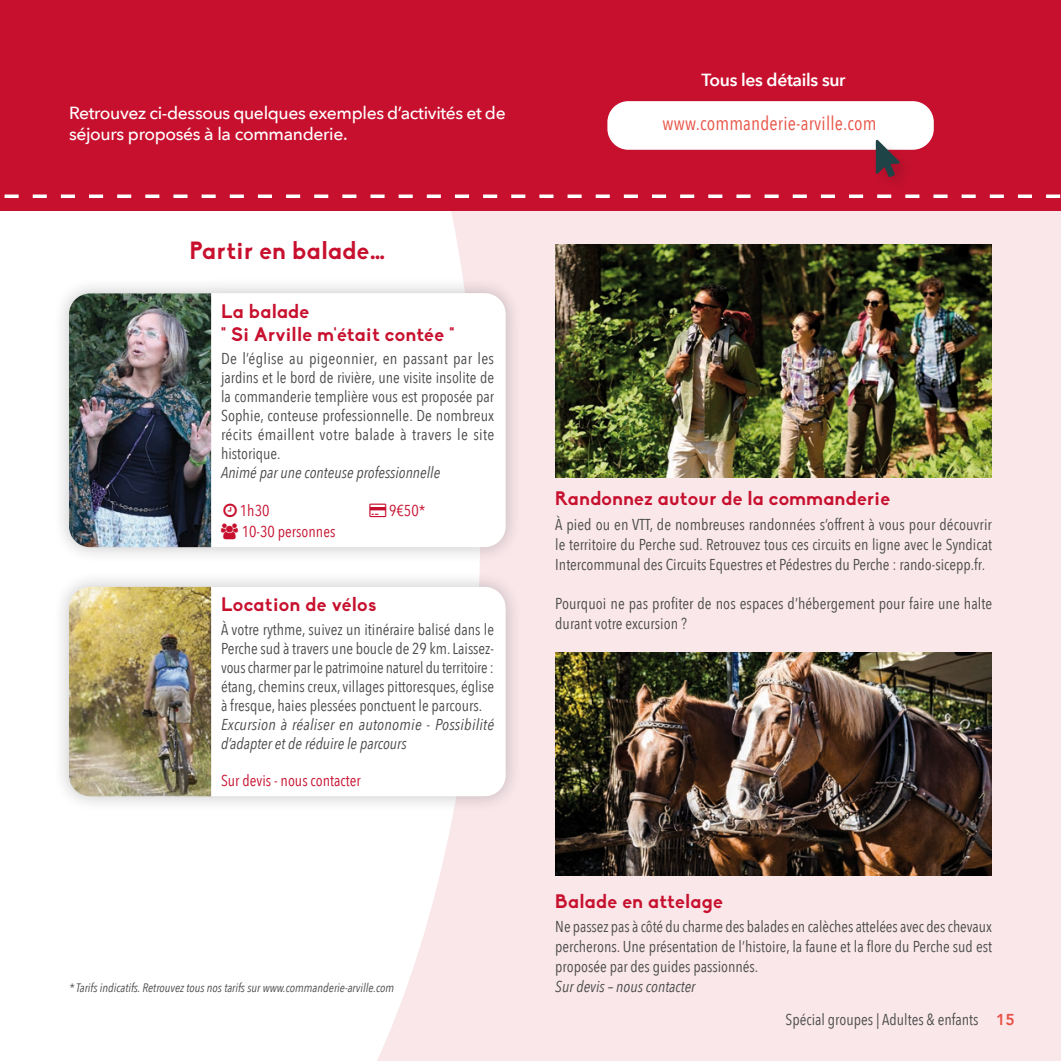
<style>
.page{position:relative;width:1061px;height:1061px;background:#fff}
.page>*{position:absolute;margin:0;border:0;box-sizing:border-box;transform-origin:0 0}
._04_TITRE_GRAND_2{font:700 24.5px "Biko";letter-spacing:.02em;color:#c7102e}
._04_TITRE_GRAND_2-2{font:700 19.25px/23.1px "Biko";letter-spacing:.02em;color:#c7102e}
._00_Txt_Courant{font:19.25px "Avenir Next Condensed";letter-spacing:.01em;color:#e85245}
._00_Txt_Courant-2{font:500 17.5px/21px "Avenir Next";letter-spacing:-.02em;color:#fff}
._00_Txt_Courant-3{font:600 17.5px "Avenir Next";letter-spacing:-.02em;color:#fff}
._00_Txt_Courant-4{font:15.75px/18.9px "Avenir Next Condensed";color:#4a4a49;text-align:justify}
._00_Txt_Courant-5{font:italic 15.75px/18.9px "Avenir Next Condensed";color:#4a4a49}
._00_Txt_Courant-6{font:15.75px "Avenir Next Condensed";color:#c7102e}
._00_Txt_Courant-7{font:italic 12.25px "Avenir Next Condensed";color:#4a4a49}
.s1{font-family:"Avenir";font-weight:800;color:#e85245}
</style>
<div class="page">
<div style="left:180px;top:210px;width:881px;height:851px;background:#f9e7ea"></div>
<svg style="left:0;top:210px;width:480px;height:851px;fill:#fff"></svg>
<div style="left:0;top:0;width:1061px;height:210px;background:#c7102e"></div>
<svg style="left:4px;top:101px;width:1057px;height:97px"></svg>
<div style="left:52px;top:570px;width:470px;height:243px;background:#1a171c;opacity:.25"></div>
<div style="left:211px;top:587px;width:295px;height:209px;background:#fff"></div>
<img style="left:69px;top:587px;width:142px;height:209px">
<div style="left:52px;top:276px;width:470px;height:288px;background:#1a171c;opacity:.25"></div>
<div style="left:211px;top:293px;width:295px;height:254px;background:#fff"></div>
<img style="left:69px;top:293px;width:142px;height:254px">
<div style="left:607px;top:101px;width:327px;height:49px;background:#fff;border-radius:21px"></div>
<div style="left:872px;top:137px;width:44px;height:57px;background:#1a171c;opacity:.18"></div>
<svg style="left:876px;top:140px;width:24px;height:37px"></svg>
<img style="left:555px;top:245px;width:437px;height:232px">
<img style="left:555px;top:652px;width:437px;height:224px">
<svg style="left:223px;top:503px;width:14px;height:14px"></svg>
<svg style="left:369px;top:503px;width:17px;height:14px"></svg>
<svg style="left:221px;top:524px;width:17px;height:15px"></svg>
<p class="_00_Txt_Courant-2" style="left:69px;top:101px;width:438px">Retrouvez ci-dessous quelques exemples d’activités et de séjours proposés à la commanderie.</p>
<p class="_04_TITRE_GRAND_2" style="left:189px;top:236px;width:197px">Partir en balade…</p>
<p class="_04_TITRE_GRAND_2-2" style="left:221px;top:299px;width:235px">La balade<br>" Si Arville m'était contée "</p>
<p class="_00_Txt_Courant-4" style="left:221px;top:349px;width:275px">De l’église au pigeonnier, en passant par les jardins et le bord de rivière, une visite insolite de la commanderie templière vous est proposée par Sophie, conteuse professionnelle. De nombreux récits émaillent votre balade à travers le site historique.</p>
<p class="_00_Txt_Courant-5" style="left:221px;top:463px;width:221px">Animé par une conteuse professionnelle</p>
<p class="_00_Txt_Courant-6" style="left:240px;top:497px;width:31px">1h30</p>
<p class="_00_Txt_Courant-6" style="left:389px;top:497px;width:38px">9€50*</p>
<p class="_00_Txt_Courant-6" style="left:242px;top:518px;width:95px">10-30 personnes</p>
<p class="_04_TITRE_GRAND_2-2" style="left:221px;top:593px;width:157px">Location de vélos</p>
<p class="_00_Txt_Courant-4" style="left:221px;top:619px;width:275px">À votre rythme, suivez un itinéraire balisé dans le Perche sud à travers une boucle de 29 km. Laissez&shy;vous charmer par le patrimoine naturel du territoire : étang, chemins creux, villages pittoresques, église à fresque, haies plessées ponctuent le parcours.</p>
<p class="_00_Txt_Courant-5" style="left:221px;top:714px;width:275px">Excursion à réaliser en autonomie - Possibilité d’adapter et de réduire le parcours</p>
<p class="_00_Txt_Courant-6" style="left:221px;top:767px;width:141px">Sur devis - nous contacter</p>
<p class="_00_Txt_Courant-7" style="left:69px;top:980px;width:327px">* Tarifs indicatifs. Retrouvez tous nos tarifs sur www.commanderie-arville.com</p>
<p class="_00_Txt_Courant-3" style="left:701px;top:65px;width:146px">Tous les détails sur</p>
<p class="_00_Txt_Courant" style="left:662px;top:107px;width:215px">www.commanderie-arville.com</p>
<p class="_04_TITRE_GRAND_2-2" style="left:555px;top:487px;width:336px">Randonnez autour de la commanderie</p>
<p class="_00_Txt_Courant-4" style="left:555px;top:514px;width:438px;line-height:19.8px">À pied ou en VTT, de nombreuses randonnées s’offrent à vous pour découvrir le territoire du Perche sud. Retrouvez tous ces circuits en ligne avec le Syndicat Intercommunal des Circuits Equestres et Pédestres du Perche : rando-sicepp.fr.</p>
<p class="_00_Txt_Courant-4" style="left:555px;top:593px;width:438px;line-height:19.8px">Pourquoi ne pas profiter de nos espaces d’hébergement pour faire une halte durant votre excursion ?</p>
<p class="_04_TITRE_GRAND_2-2" style="left:555px;top:889px;width:169px">Balade en attelage</p>
<p class="_00_Txt_Courant-4" style="left:555px;top:916px;width:438px;line-height:19.8px">Ne passez pas à côté du charme des balades en calèches attelées avec des chevaux percherons. Une présentation de l’histoire, la faune et la flore du Perche sud est proposée par des guides passionnés.</p>
<p class="_00_Txt_Courant-5" style="left:555px;top:977px;width:142px">Sur devis – nous contacter</p>
<p class="_00_Txt_Courant-4" style="left:785px;top:1009px;width:231px">Spécial groupes | Adultes &amp; enfants <span class="s1">15</span></p>
</div>
